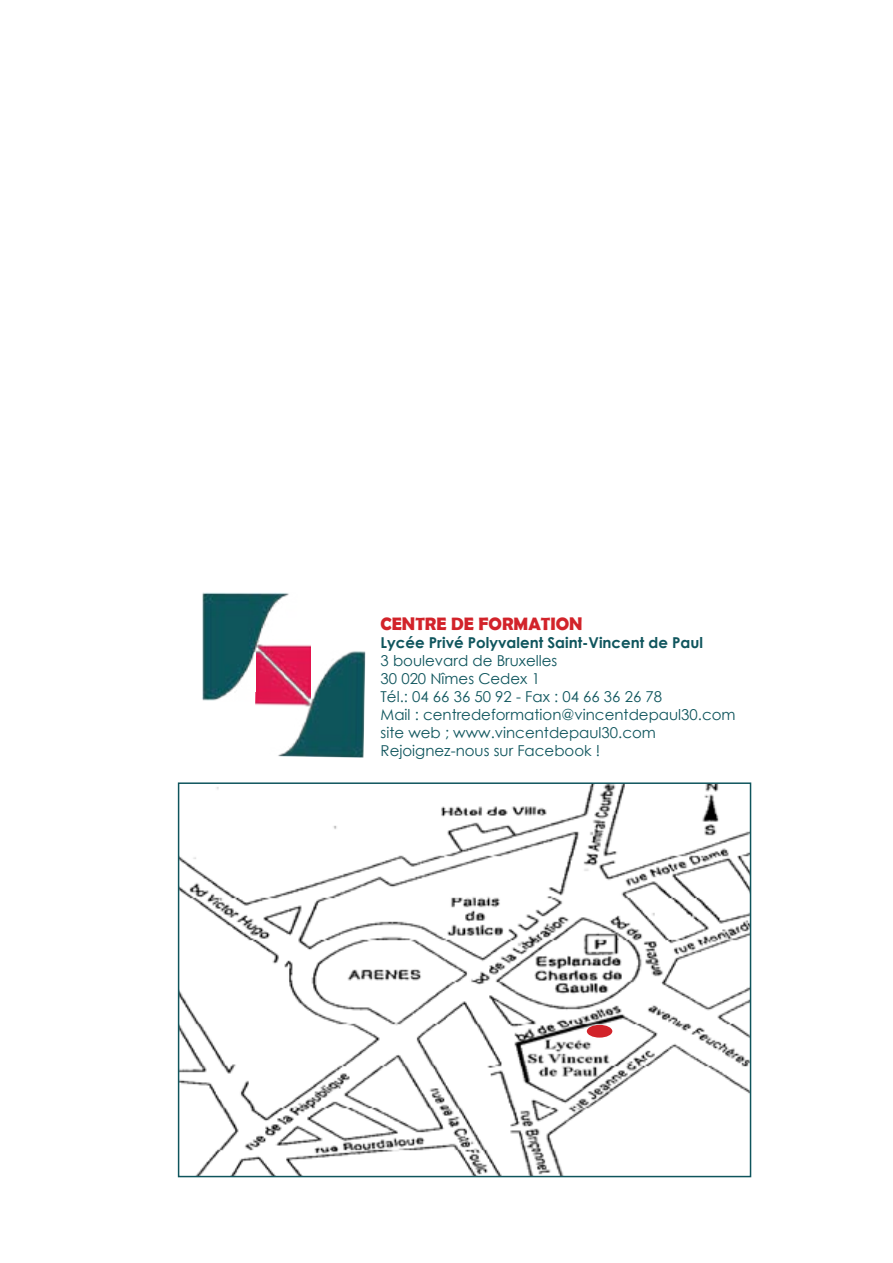
<style>
.page{position:relative;width:893px;height:1263px;background:#fff}
.page>*{position:absolute;margin:0;border:0;box-sizing:border-box;transform-origin:0 0}
.t1{font:700 18px "Berlin Sans FB Demi";color:#d2232a}
.t2{font:15px/18px "Century Gothic";color:#0f555d}
.t3{font:700 15px "Century Gothic";color:#0f555d}
</style>
<div class="page">
<img style="left:181px;top:785px;width:567px;height:389px">
<div style="left:178px;top:782px;width:573px;height:395px;border:2px solid #0f555d"></div>
<div style="left:587px;top:1025px;width:25px;height:12px;background:#d2232a;border-radius:50%"></div>
<img style="left:202px;top:592px;width:109px;height:109px">
<img style="left:254px;top:647px;width:112px;height:111px">
<p class="t1" style="left:381px;top:613px;width:204px">CENTRE DE FORMATION</p>
<p class="t3" style="left:381px;top:631px;width:324px">Lycée Privé Polyvalent Saint-Vincent de Paul</p>
<p class="t2" style="left:381px;top:651px;width:357px">3 boulevard de Bruxelles<br>30 020 Nîmes Cedex 1<br>Tél.: 04 66 36 50 92 - Fax : 04 66 36 26 78<br>Mail : centredeformation@vincentdepaul30.com site web ; www.vincentdepaul30.com<br>Rejoignez-nous sur Facebook !</p>
</div>
